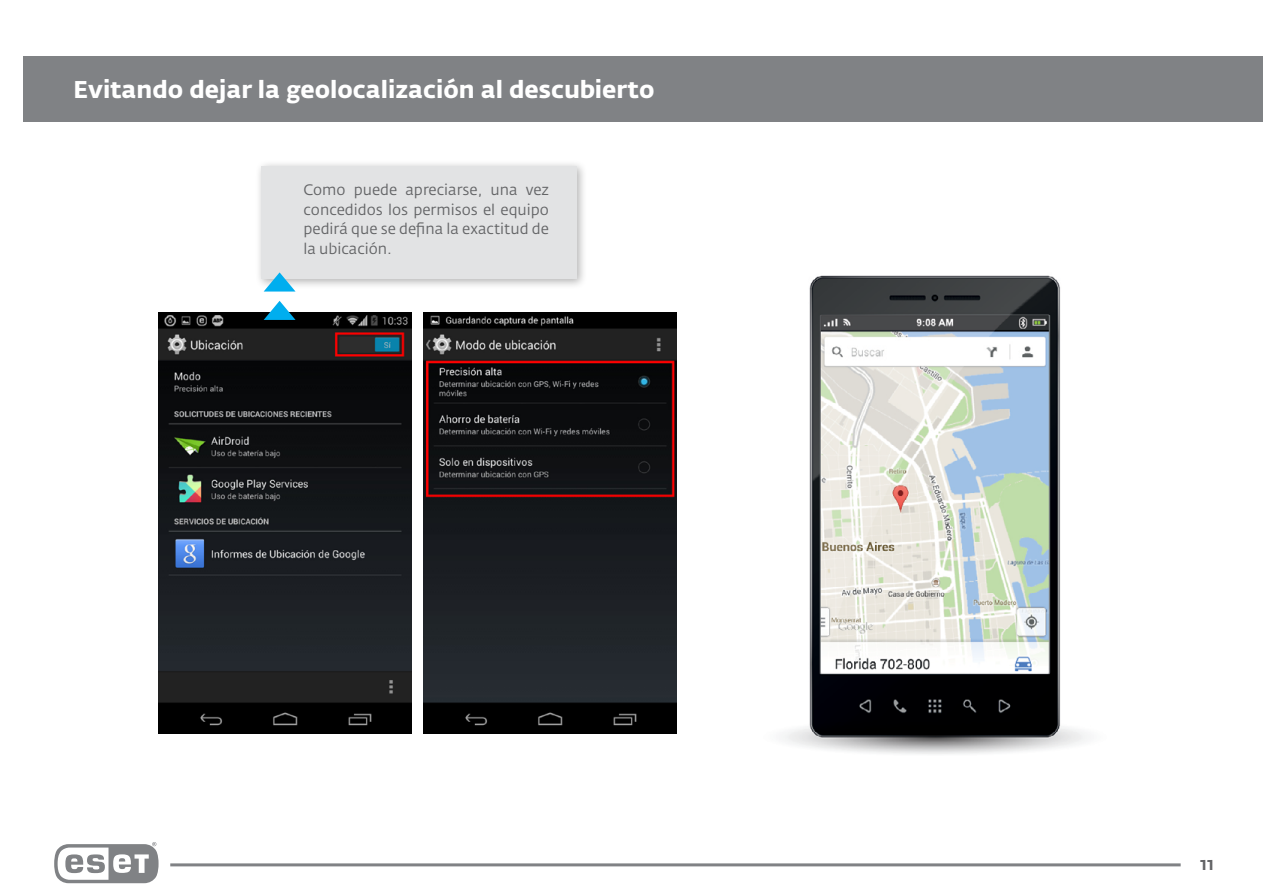
<style>
.page{position:relative;width:1263px;height:893px;background:#fff}
.page>*{position:absolute;margin:0;border:0;box-sizing:border-box;transform-origin:0 0}
.t1{font:700 24px "Fedra Sans Alt Pro";color:#fff}
.t2{font:500 18px "Fedra Sans Std";color:#636466}
.t3{font:15px/19.5px "Fedra Sans Std";color:#636466;text-align:justify}
</style>
<div class="page">
<hr style="left:170px;top:863px;width:1011px;height:3px;background:#808285">
<svg style="left:54px;top:842px;width:105px;height:41px"></svg>
<img style="left:159px;top:313px;width:252px;height:421px">
<img style="left:424px;top:313px;width:252px;height:421px">
<div style="left:255px;top:160px;width:333px;height:130px;background:#000;opacity:.3"></div>
<div style="left:261px;top:166px;width:316px;height:113px;background:#e2e3e4"></div>
<div style="left:23px;top:56px;width:1240px;height:66px;background:#808285"></div>
<svg style="left:264px;top:301px;width:32px;height:19px"></svg>
<svg style="left:264px;top:272px;width:32px;height:20px"></svg>
<img style="left:783px;top:275px;width:304px;height:479px">
<h1 class="t1" style="left:73px;top:75px;width:583px">Evitando dejar la geolocalización al descubierto</h1>
<p class="t3" style="left:303px;top:180px;width:247px">Como puede apreciarse, una vez concedidos los permisos el equipo pedirá que se defina la exactitud de la ubicación.</p>
<p class="t2" style="left:1200px;top:853px;width:15px">11</p>
</div>
